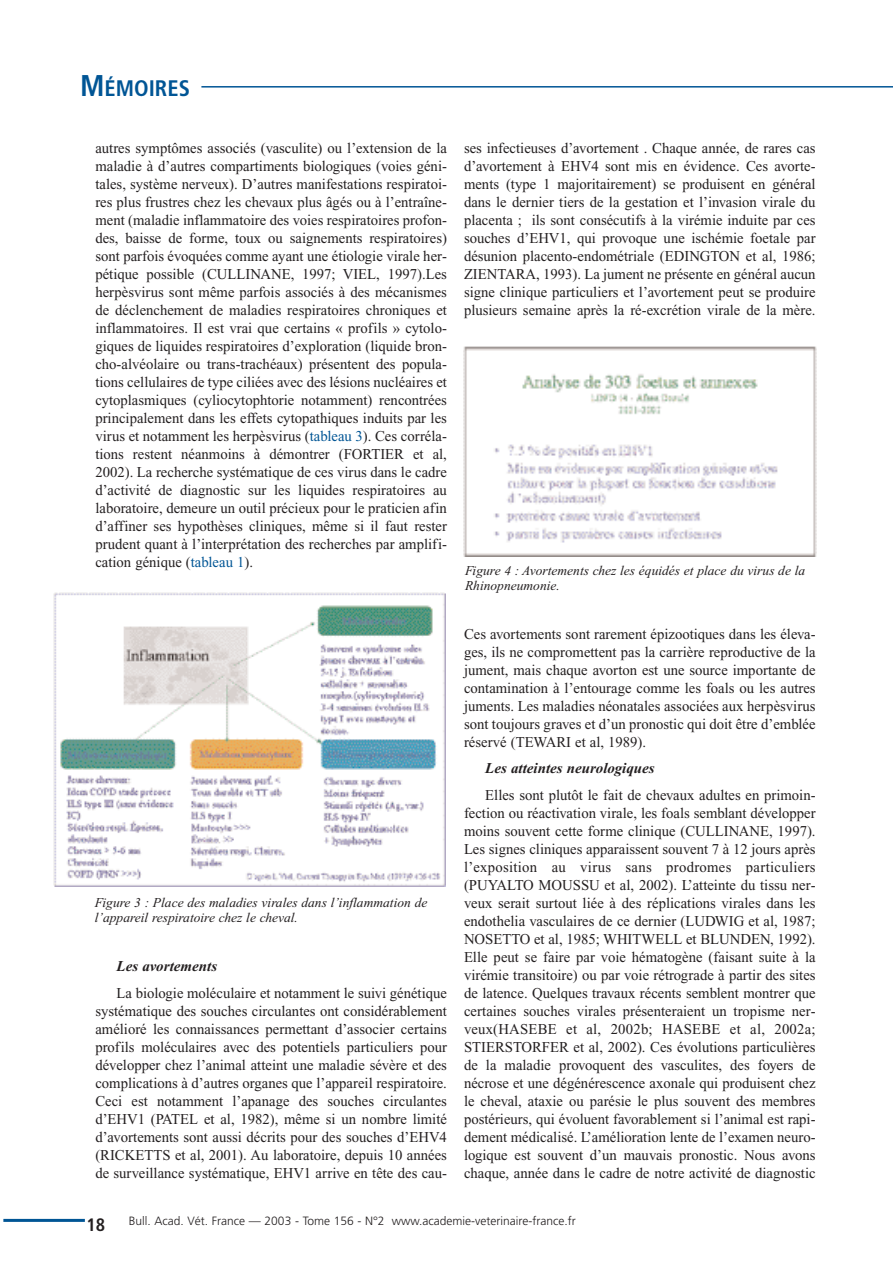
<style>
.page{position:relative;width:893px;height:1263px;background:#fff}
.page>*{position:absolute;margin:0;border:0;box-sizing:border-box;transform-origin:0 0}
.t1{font:700 condensed 22.5px "Frutiger";color:#005595}
.t2{font:700 condensed 18px "Frutiger";color:#231f20}
.t3{font:15px/18px "Times New Roman";color:#231f20;text-align:justify}
.t4{font:italic 700 15px "Times New Roman";color:#231f20}
.t5{font:italic 13.5px/15px "Times New Roman";color:#231f20}
.t6{font:300 12px "Frutiger";color:#231f20}
.s1{font-size:30px}
.s2{color:#005595}
</style>
<div class="page">
<hr style="left:201px;top:86px;width:691px;height:2px;background:#005595">
<hr style="left:3px;top:1219px;width:82px;height:3px;background:#005595">
<img style="left:463px;top:346px;width:353px;height:210px">
<img style="left:54px;top:593px;width:391px;height:294px">
<h1 class="t1" style="left:80px;top:79px;width:111px"><span class="s1">M</span>ÉMOIRES</h1>
<p class="t3" style="left:95px;top:140px;width:353px">autres symptômes associés (vasculite) ou l’extension de la maladie à d’autres compartiments biologiques (voies géni&shy;tales, système nerveux). D’autres manifestations respiratoi&shy;res plus frustres chez les chevaux plus âgés ou à l’entraîne&shy;ment (maladie inflammatoire des voies respiratoires profon&shy;des, baisse de forme, toux ou saignements respiratoires) sont parfois évoquées comme ayant une étiologie virale her&shy;pétique possible (CULLINANE, 1997; VIEL, 1997).Les herpèsvirus sont même parfois associés à des mécanismes de déclenchement de maladies respiratoires chroniques et inflammatoires. Il est vrai que certains « profils » cytolo&shy;giques de liquides respiratoires d’exploration (liquide bron&shy;cho-alvéolaire ou trans-trachéaux) présentent des popula&shy;tions cellulaires de type ciliées avec des lésions nucléaires et cytoplasmiques (cyliocytophtorie notamment) rencontrées principalement dans les effets cytopathiques induits par les virus et notamment les herpèsvirus (<span class="s2">tableau 3</span>). Ces corréla&shy;tions restent néanmoins à démontrer (FORTIER et al, 2002). La recherche systématique de ces virus dans le cadre d’activité de diagnostic sur les liquides respiratoires au laboratoire, demeure un outil précieux pour le praticien afin d’affiner ses hypothèses cliniques, même si il faut rester prudent quant à l’interprétation des recherches par amplifi&shy;cation génique (<span class="s2">tableau 1</span>).</p>
<p class="t5" style="left:95px;top:896px;width:334px">Figure 3 : Place des maladies virales dans l’inflammation de l’appareil respiratoire chez le cheval.</p>
<p class="t4" style="left:117px;top:960px;width:102px">Les avortements</p>
<p class="t3" style="left:95px;top:985px;width:353px;text-indent:21px">La biologie moléculaire et notamment le suivi génétique systématique des souches circulantes ont considérablement amélioré les connaissances permettant d’associer certains profils moléculaires avec des potentiels particuliers pour développer chez l’animal atteint une maladie sévère et des complications à d’autres organes que l’appareil respiratoire.<br>Ceci est notamment l’apanage des souches circulantes d’EHV1 (PATEL et al, 1982), même si un nombre limité d’avortements sont aussi décrits pour des souches d’EHV4 (RICKETTS et al, 2001). Au laboratoire, depuis 10 années de surveillance systématique, EHV1 arrive en tête des cau-</p>
<p class="t3" style="left:464px;top:140px;width:353px">ses infectieuses d’avortement . Chaque année, de rares cas d’avortement à EHV4 sont mis en évidence. Ces avorte&shy;ments (type 1 majoritairement) se produisent en général dans le dernier tiers de la gestation et l’invasion virale du placenta ; ils sont consécutifs à la virémie induite par ces souches d’EHV1, qui provoque une ischémie foetale par désunion placento-endométriale (EDINGTON et al, 1986; ZIENTARA, 1993). La jument ne présente en général aucun signe clinique particuliers et l’avortement peut se produire plusieurs semaine après la ré-excrétion virale de la mère.</p>
<p class="t5" style="left:465px;top:565px;width:342px">Figure 4 : Avortements chez les équidés et place du virus de la<br>Rhinopneumonie.</p>
<p class="t3" style="left:464px;top:626px;width:353px">Ces avortements sont rarement épizootiques dans les éleva&shy;ges, ils ne compromettent pas la carrière reproductive de la jument, mais chaque avorton est une source importante de contamination à l’entourage comme les foals ou les autres juments. Les maladies néonatales associées aux herpèsvirus sont toujours graves et d’un pronostic qui doit être d’emblée réservé (TEWARI et al, 1989).</p>
<p class="t4" style="left:485px;top:762px;width:171px">Les atteintes neurologiques</p>
<p class="t3" style="left:464px;top:787px;width:353px;text-indent:21px">Elles sont plutôt le fait de chevaux adultes en primoin&shy;fection ou réactivation virale, les foals semblant développer moins souvent cette forme clinique (CULLINANE, 1997).<br>Les signes cliniques apparaissent souvent 7 à 12 jours après l’exposition au virus sans prodromes particuliers (PUYALTO MOUSSU et al, 2002). L’atteinte du tissu ner&shy;veux serait surtout liée à des réplications virales dans les endothelia vasculaires de ce dernier (LUDWIG et al, 1987; NOSETTO et al, 1985; WHITWELL et BLUNDEN, 1992).<br>Elle peut se faire par voie hématogène (faisant suite à la virémie transitoire) ou par voie rétrograde à partir des sites de latence. Quelques travaux récents semblent montrer que certaines souches virales présenteraient un tropisme ner&shy;veux(HASEBE et al, 2002b; HASEBE et al, 2002a; STIERSTORFER et al, 2002). Ces évolutions particulières de la maladie provoquent des vasculites, des foyers de nécrose et une dégénérescence axonale qui produisent chez le cheval, ataxie ou parésie le plus souvent des membres postérieurs, qui évoluent favorablement si l’animal est rapi&shy;dement médicalisé. L’amélioration lente de l’examen neuro&shy;logique est souvent d’un mauvais pronostic. Nous avons chaque, année dans le cadre de notre activité de diagnostic</p>
<p class="t2" style="left:86px;top:1218px;width:20px">18</p>
<p class="t6" style="left:129px;top:1216px;width:448px">Bull. Acad. Vét. France — 2003 - Tome 156 - N°2 www.academie-veterinaire-france.fr</p>
</div>
